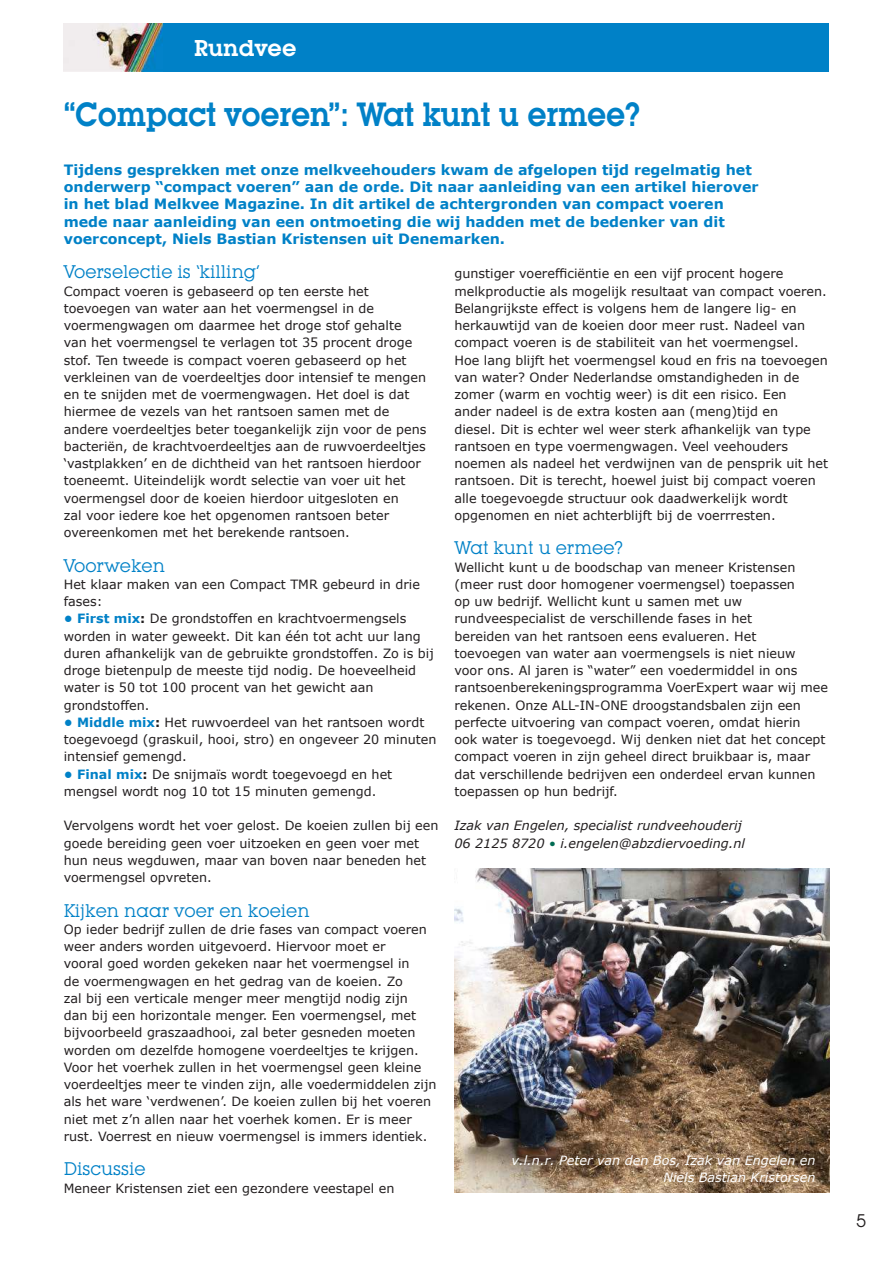
<style>
.page{position:relative;width:893px;height:1263px;background:#fff}
.page>*{position:absolute;margin:0;border:0;box-sizing:border-box;transform-origin:0 0}
.t1{font:600 33px "Lubalin Graph IT Cby BT";letter-spacing:-.01em;color:#0081c7;scale:.91 1}
.t2{font:600 22.5px "Lubalin Graph IT Cby BT";color:#fff}
.t3{font:18px "Lubalin Graph IT Cby BT";color:#0081c7}
.t4{font:18px "Lubalin Graph IT Cby BT";color:#221e1f}
.t5{font:700 14.25px/17.2px "Verdana";color:#0081c7}
.t6{font:12.75px/17.2px "Verdana";color:#221e1f}
.t7{font:italic 12.75px/17.2px "Verdana";color:#221e1f}
.t8{font:italic 12.75px/17.2px "Verdana";color:#fff;text-align:right}
.s1{font-weight:700;color:#0081c7}
.s2{font-weight:700}
.s3{color:#006b52}
</style>
<div class="page">
<img style="left:64px;top:24px;width:100px;height:48px">
<div style="left:164px;top:24px;width:665px;height:48px;background:#0081c7"></div>
<img style="left:454px;top:868px;width:375px;height:325px">
<h2 class="t2" style="left:194px;top:40px;width:104px">Rundvee</h2>
<h1 class="t1" style="left:64px;top:102px;width:635px">“Compact voeren”: Wat kunt u ermee?</h1>
<p class="t5" style="left:64px;top:162px;width:696px">Tijdens gesprekken met onze melkveehouders kwam de afgelopen tijd regelmatig het onderwerp “compact voeren” aan de orde. Dit naar aanleiding van een artikel hierover in het blad Melkvee Magazine. In dit artikel de achtergronden van compact voeren mede naar aanleiding van een ontmoeting die wij hadden met de bedenker van dit voerconcept, Niels Bastian Kristensen uit Denemarken.</p>
<h3 class="t3" style="left:64px;top:265px;width:198px">Voerselectie is ‘killing’</h3>
<p class="t6" style="left:64px;top:283px;width:364px">Compact voeren is gebaseerd op ten eerste het toevoegen van water aan het voermengsel in de voermengwagen om daarmee het droge stof gehalte van het voermengsel te verlagen tot 35 procent droge stof. Ten tweede is compact voeren gebaseerd op het verkleinen van de voerdeeltjes door intensief te mengen en te snijden met de voermengwagen. Het doel is dat hiermee de vezels van het rantsoen samen met de andere voerdeeltjes beter toegankelijk zijn voor de pens bacteriën, de krachtvoerdeeltjes aan de ruwvoerdeeltjes ‘vastplakken’ en de dichtheid van het rantsoen hierdoor toeneemt. Uiteindelijk wordt selectie van voer uit het voermengsel door de koeien hierdoor uitgesloten en<br>zal voor iedere koe het opgenomen rantsoen beter overeenkomen met het berekende rantsoen.</p>
<h3 class="t3" style="left:64px;top:558px;width:103px">Voorweken</h3>
<p class="t6" style="left:64px;top:576px;width:358px">Het klaar maken van een Compact TMR gebeurd in drie fases:</p>
<p class="t6" style="left:64px;top:611px;width:371px"><span class="s1">• First mix</span><span class="s2">:</span> De grondstoffen en krachtvoermengsels worden in water geweekt. Dit kan één tot acht uur lang duren afhankelijk van de gebruikte grondstoffen. Zo is bij droge bietenpulp de meeste tijd nodig. De hoeveelheid water is 50 tot 100 procent van het gewicht aan grondstoffen.</p>
<p class="t6" style="left:64px;top:714px;width:374px"><span class="s1">• Middle mix</span><span class="s2">:</span> Het ruwvoerdeel van het rantsoen wordt toegevoegd (graskuil, hooi, stro) en ongeveer 20 minuten intensief gemengd.</p>
<p class="t6" style="left:64px;top:766px;width:330px"><span class="s1">• Final mix</span><span class="s2">:</span> De snijmaïs wordt toegevoegd en het mengsel wordt nog 10 tot 15 minuten gemengd.</p>
<p class="t6" style="left:64px;top:818px;width:376px">Vervolgens wordt het voer gelost. De koeien zullen bij een goede bereiding geen voer uitzoeken en geen voer met hun neus wegduwen, maar van boven naar beneden het voermengsel opvreten.</p>
<h3 class="t3" style="left:64px;top:903px;width:247px">Kijken naar voer en koeien</h3>
<p class="t6" style="left:64px;top:921px;width:374px">Op ieder bedrijf zullen de drie fases van compact voeren weer anders worden uitgevoerd. Hiervoor moet er<br>vooral goed worden gekeken naar het voermengsel in<br>de voermengwagen en het gedrag van de koeien. Zo<br>zal bij een verticale menger meer mengtijd nodig zijn<br>dan bij een horizontale menger. Een voermengsel, met bijvoorbeeld graszaadhooi, zal beter gesneden moeten worden om dezelfde homogene voerdeeltjes te krijgen.<br>Voor het voerhek zullen in het voermengsel geen kleine voerdeeltjes meer te vinden zijn, alle voedermiddelen zijn als het ware ‘verdwenen’. De koeien zullen bij het voeren niet met z’n allen naar het voerhek komen. Er is meer rust. Voerrest en nieuw voermengsel is immers identiek.</p>
<h3 class="t3" style="left:64px;top:1162px;width:84px">Discussie</h3>
<p class="t6" style="left:64px;top:1180px;width:332px">Meneer Kristensen ziet een gezondere veestapel en</p>
<p class="t6" style="left:454px;top:265px;width:375px">gunstiger voerefficiëntie en een vijf procent hogere melkproductie als mogelijk resultaat van compact voeren.<br>Belangrijkste effect is volgens hem de langere lig- en herkauwtijd van de koeien door meer rust. Nadeel van compact voeren is de stabiliteit van het voermengsel.<br>Hoe lang blijft het voermengsel koud en fris na toevoegen van water? Onder Nederlandse omstandigheden in de zomer (warm en vochtig weer) is dit een risico. Een<br>ander nadeel is de extra kosten aan (meng)tijd en<br>diesel. Dit is echter wel weer sterk afhankelijk van type rantsoen en type voermengwagen. Veel veehouders noemen als nadeel het verdwijnen van de pensprik uit het rantsoen. Dit is terecht, hoewel juist bij compact voeren alle toegevoegde structuur ook daadwerkelijk wordt opgenomen en niet achterblijft bij de voerrresten.</p>
<h3 class="t3" style="left:454px;top:541px;width:170px">Wat kunt u ermee?</h3>
<p class="t6" style="left:454px;top:559px;width:375px">Wellicht kunt u de boodschap van meneer Kristensen (meer rust door homogener voermengsel) toepassen<br>op uw bedrijf. Wellicht kunt u samen met uw rundveespecialist de verschillende fases in het<br>bereiden van het rantsoen eens evalueren. Het<br>toevoegen van water aan voermengsels is niet nieuw<br>voor ons. Al jaren is “water” een voedermiddel in ons rantsoenberekeningsprogramma VoerExpert waar wij mee rekenen. Onze ALL-IN-ONE droogstandsbalen zijn een perfecte uitvoering van compact voeren, omdat hierin<br>ook water is toegevoegd. Wij denken niet dat het concept compact voeren in zijn geheel direct bruikbaar is, maar dat verschillende bedrijven een onderdeel ervan kunnen toepassen op hun bedrijf.</p>
<p class="t7" style="left:454px;top:817px;width:292px">Izak van Engelen, specialist rundveehouderij<br>06 2125 8720 <span class="s3">•</span> i.engelen@abzdiervoeding.nl</p>
<p class="t8" style="left:512px;top:1151px;width:305px">v.l.n.r. Peter van den Bos, Izak van Engelen en<br>Niels Bastian Kristorsen</p>
<h3 class="t4" style="left:856px;top:1214px;width:12px">5</h3>
</div>
